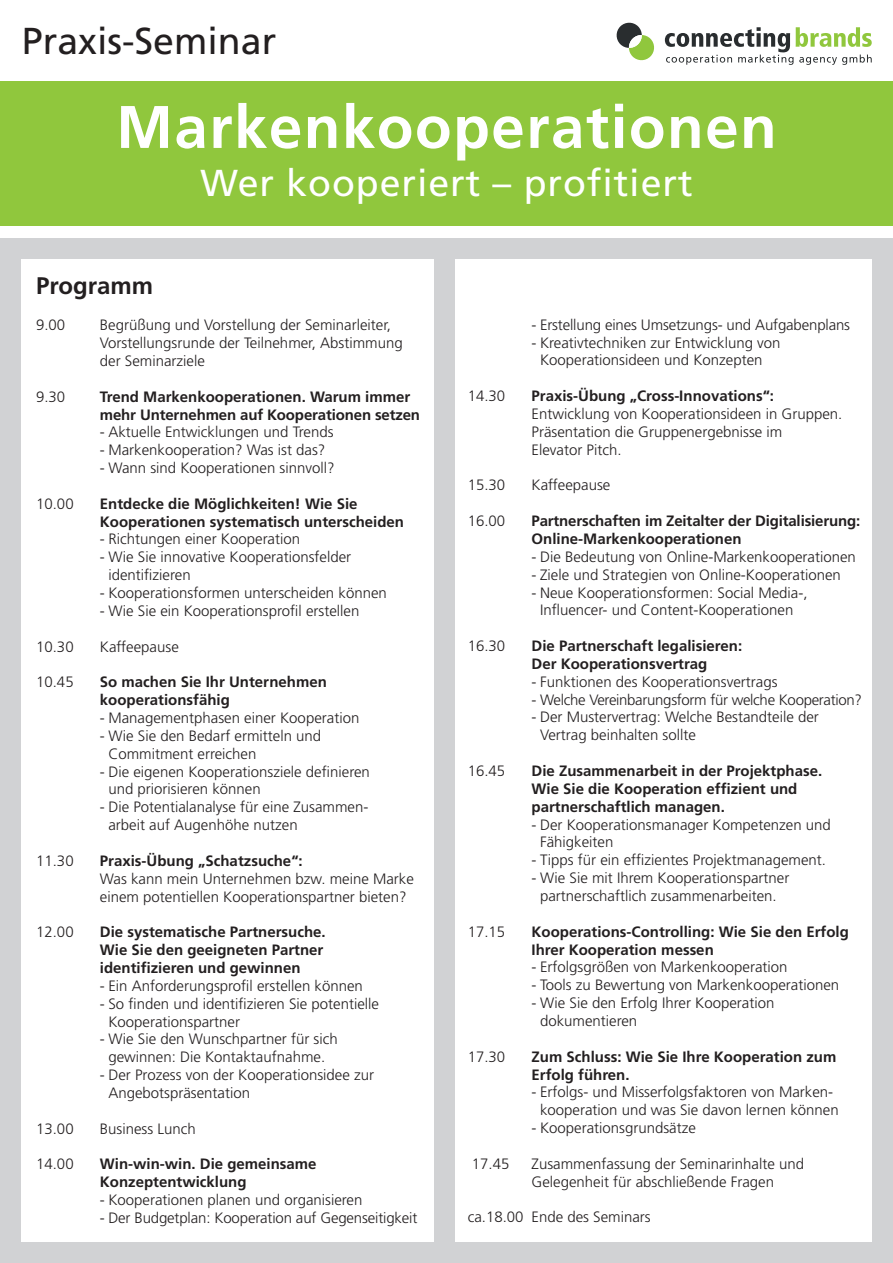
<style>
.page{position:relative;width:893px;height:1263px;background:#fff}
.page>*{position:absolute;margin:0;border:0;box-sizing:border-box;transform-origin:0 0}
.t1{font:700 60px "Frutiger";letter-spacing:.025em;color:#fff}
.t2{font:37.5px "Frutiger";letter-spacing:.025em;color:#fff}
.t3{font:37.5px "Frutiger";color:#231f20}
.t4{font:700 24px "Frutiger";color:#231f20}
.t5{font:300 15px/17.9px "Frutiger";color:#231f20}
.t6{font:700 15px/17.9px "Frutiger";color:#231f20}
.t7{font:300 15px "Frutiger";letter-spacing:-.02em;color:#231f20}
.t8{font:700 15px "Frutiger CE";color:#231f20}
</style>
<div class="page">
<div style="left:0;top:81px;width:893px;height:144px;background:#90c73d"></div>
<svg style="left:665px;top:27px;width:207px;height:38px"></svg>
<svg style="left:616px;top:22px;width:38px;height:39px"></svg>
<div style="left:0;top:238px;width:893px;height:1025px;background:#d1d2d4"></div>
<div style="left:21px;top:259px;width:413px;height:983px;background:#fff"></div>
<div style="left:455px;top:259px;width:417px;height:983px;background:#fff"></div>
<h2 class="t3" style="left:22px;top:19px;width:256px">Praxis-Seminar</h2>
<h1 class="t1" style="left:116px;top:92px;width:662px">Markenkooperationen</h1>
<h2 class="t2" style="left:200px;top:161px;width:494px">Wer kooperiert – profitiert</h2>
<h3 class="t4" style="left:36px;top:272px;width:118px">Programm</h3>
<p class="t5" style="left:36px;top:316px;width:31px">9.00</p>
<p class="t5" style="left:100px;top:316px;width:304px">Begrüßung und Vorstellung der Seminarleiter,<br>Vorstellungsrunde der Teilnehmer, Abstimmung der Seminarziele</p>
<p class="t5" style="left:36px;top:388px;width:31px">9.30</p>
<p class="t6" style="left:100px;top:388px;width:322px">Trend Markenkooperationen. Warum immer mehr Unternehmen auf Kooperationen setzen</p>
<p class="t5" style="left:100px;top:423px;width:235px">- Aktuelle Entwicklungen und Trends</p>
<p class="t5" style="left:100px;top:441px;width:227px">- Markenkooperation? Was ist das?</p>
<p class="t5" style="left:100px;top:459px;width:236px">- Wann sind Kooperationen sinnvoll?</p>
<p class="t5" style="left:36px;top:495px;width:39px">10.00</p>
<p class="t6" style="left:100px;top:495px;width:306px">Entdecke die Möglichkeiten! Wie Sie<br>Kooperationen systematisch unterscheiden</p>
<p class="t5" style="left:100px;top:531px;width:202px">- Richtungen einer Kooperation</p>
<p class="t5" style="left:108px;top:548px;width:244px;text-indent:-9px">- Wie Sie innovative Kooperationsfelder identifizieren</p>
<p class="t5" style="left:100px;top:584px;width:288px">- Kooperationsformen unterscheiden können</p>
<p class="t5" style="left:100px;top:602px;width:261px">- Wie Sie ein Kooperationsprofil erstellen</p>
<p class="t5" style="left:36px;top:638px;width:39px">10.30</p>
<p class="t5" style="left:100px;top:638px;width:80px">Kaffeepause</p>
<p class="t5" style="left:36px;top:673px;width:39px">10.45</p>
<p class="t6" style="left:100px;top:673px;width:228px">So machen Sie Ihr Unternehmen kooperationsfähig</p>
<p class="t5" style="left:100px;top:709px;width:261px">- Managementphasen einer Kooperation</p>
<p class="t5" style="left:108px;top:727px;width:214px;text-indent:-9px">- Wie Sie den Bedarf ermitteln und<br>Commitment erreichen</p>
<p class="t5" style="left:108px;top:763px;width:263px;text-indent:-9px">- Die eigenen Kooperationsziele definieren und priorisieren können</p>
<p class="t5" style="left:108px;top:798px;width:262px;text-indent:-9px">- Die Potentialanalyse für eine Zusammen&shy;arbeit auf Augenhöhe nutzen</p>
<p class="t5" style="left:36px;top:852px;width:39px">11.30</p>
<p class="t8" style="left:100px;top:852px;width:204px">Praxis-Übung „Schatzsuche“:</p>
<p class="t5" style="left:100px;top:870px;width:315px">Was kann mein Unternehmen bzw. meine Marke einem potentiellen Kooperationspartner bieten?</p>
<p class="t5" style="left:36px;top:923px;width:39px">12.00</p>
<p class="t6" style="left:100px;top:923px;width:227px">Die systematische Partnersuche.<br>Wie Sie den geeigneten Partner identifizieren und gewinnen</p>
<p class="t5" style="left:100px;top:977px;width:265px">- Ein Anforderungsprofil erstellen können</p>
<p class="t5" style="left:108px;top:995px;width:272px;text-indent:-9px">- So finden und identifizieren Sie potentielle<br>Kooperationspartner</p>
<p class="t5" style="left:100px;top:1030px;width:239px;text-align:center">- Wie Sie den Wunschpartner für sich gewinnen: Die Kontaktaufnahme.</p>
<p class="t5" style="left:108px;top:1066px;width:267px;text-indent:-9px">- Der Prozess von der Kooperationsidee zur<br>Angebotspräsentation</p>
<p class="t5" style="left:36px;top:1120px;width:39px">13.00</p>
<p class="t5" style="left:100px;top:1120px;width:97px">Business Lunch</p>
<p class="t5" style="left:36px;top:1155px;width:39px">14.00</p>
<p class="t6" style="left:100px;top:1155px;width:218px">Win-win-win. Die gemeinsame<br>Konzeptentwicklung</p>
<p class="t5" style="left:100px;top:1191px;width:264px">- Kooperationen planen und organisieren</p>
<p class="t5" style="left:100px;top:1209px;width:319px">- Der Budgetplan: Kooperation auf Gegenseitigkeit</p>
<p class="t5" style="left:532px;top:316px;width:320px">- Erstellung eines Umsetzungs- und Aufgabenplans</p>
<p class="t5" style="left:540px;top:334px;width:242px;text-indent:-9px">- Kreativtechniken zur Entwicklung von<br>Kooperationsideen und Konzepten</p>
<p class="t5" style="left:468px;top:387px;width:39px">14.30</p>
<p class="t6" style="left:532px;top:387px;width:244px">Praxis-Übung „Cross-Innovations“:</p>
<p class="t5" style="left:532px;top:405px;width:312px">Entwicklung von Kooperationsideen in Gruppen.<br>Präsentation die Gruppenergebnisse im<br>Elevator Pitch.</p>
<p class="t5" style="left:468px;top:476px;width:39px">15.30</p>
<p class="t5" style="left:532px;top:476px;width:80px">Kaffeepause</p>
<p class="t5" style="left:468px;top:512px;width:39px">16.00</p>
<p class="t6" style="left:532px;top:512px;width:330px">Partnerschaften im Zeitalter der Digitalisierung:<br>Online-Markenkooperationen</p>
<p class="t5" style="left:532px;top:548px;width:326px">- Die Bedeutung von Online-Markenkooperationen</p>
<p class="t5" style="left:532px;top:566px;width:311px">- Ziele und Strategien von Online-Kooperationen</p>
<p class="t5" style="left:532px;top:584px;width:278px;text-align:center">- Neue Kooperationsformen: Social Media-,<br>Influencer- und Content-Kooperationen</p>
<p class="t5" style="left:468px;top:637px;width:39px">16.30</p>
<p class="t6" style="left:532px;top:637px;width:212px">Die Partnerschaft legalisieren:<br>Der Kooperationsvertrag</p>
<p class="t5" style="left:532px;top:673px;width:248px">- Funktionen des Kooperationsvertrags</p>
<p class="t7" style="left:532px;top:691px;width:332px">- Welche Vereinbarungsform für welche Kooperation?</p>
<p class="t5" style="left:540px;top:709px;width:280px;text-indent:-9px">- Der Mustervertrag: Welche Bestandteile der<br>Vertrag beinhalten sollte</p>
<p class="t5" style="left:468px;top:762px;width:39px">16.45</p>
<p class="t6" style="left:532px;top:762px;width:292px">Die Zusammenarbeit in der Projektphase.<br>Wie Sie die Kooperation effizient und partnerschaftlich managen.</p>
<p class="t5" style="left:540px;top:816px;width:292px;text-indent:-9px">- Der Kooperationsmanager Kompetenzen und<br>Fähigkeiten</p>
<p class="t5" style="left:532px;top:851px;width:296px">- Tipps für ein effizientes Projektmanagement.</p>
<p class="t5" style="left:532px;top:869px;width:259px;text-align:center">- Wie Sie mit Ihrem Kooperationspartner partnerschaftlich zusammenarbeiten.</p>
<p class="t5" style="left:468px;top:923px;width:39px">17.15</p>
<p class="t6" style="left:532px;top:923px;width:319px">Kooperations-Controlling: Wie Sie den Erfolg<br>Ihrer Kooperation messen</p>
<p class="t5" style="left:532px;top:958px;width:258px">- Erfolgsgrößen von Markenkooperation</p>
<p class="t5" style="left:532px;top:976px;width:309px">- Tools zu Bewertung von Markenkooperationen</p>
<p class="t5" style="left:540px;top:994px;width:236px;text-indent:-9px">- Wie Sie den Erfolg Ihrer Kooperation dokumentieren</p>
<p class="t5" style="left:468px;top:1048px;width:39px">17.30</p>
<p class="t6" style="left:532px;top:1047px;width:306px">Zum Schluss: Wie Sie Ihre Kooperation zum<br>Erfolg führen.</p>
<p class="t5" style="left:532px;top:1083px;width:309px;text-align:center">- Erfolgs- und Misserfolgsfaktoren von Marken&shy;kooperation und was Sie davon lernen können</p>
<p class="t5" style="left:532px;top:1119px;width:166px">- Kooperationsgrundsätze</p>
<p class="t5" style="left:472px;top:1155px;width:39px">17.45</p>
<p class="t5" style="left:532px;top:1155px;width:274px">Zusammenfassung der Seminarinhalte und<br>Gelegenheit für abschließende Fragen</p>
<p class="t5" style="left:468px;top:1208px;width:184px">ca.18.00 Ende des Seminars</p>
</div>
